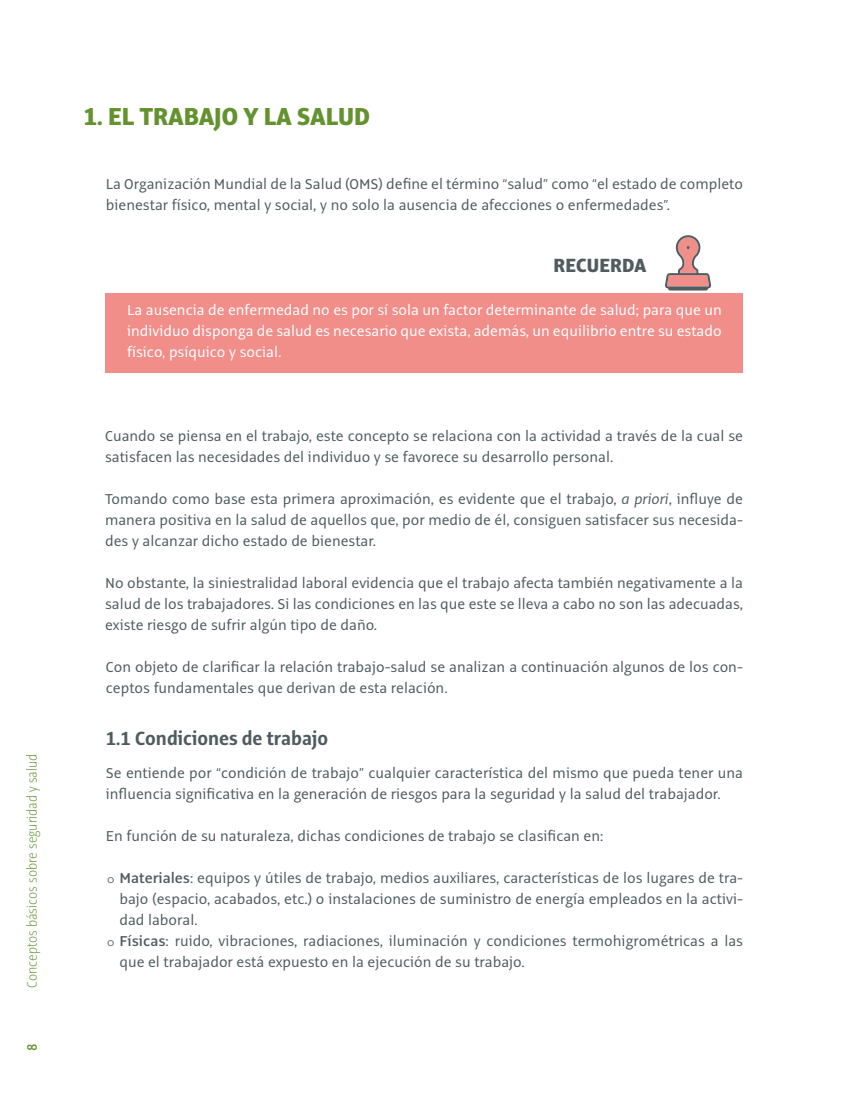
<style>
.page{position:relative;width:850px;height:1105px;background:#fff}
.page>*{position:absolute;margin:0;border:0;box-sizing:border-box;transform-origin:0 0}
.t1{font:800 27px "Alto Pro Con";color:#64922f}
.epigrafe_2_nivel__1{font:700 21px "Alto Pro Con";color:#505c5f}
.t2{font:800 21px "Alto Pro Con";color:#505c5f}
.texto{font:15.75px/21px "Alto Pro";color:#505c5f}
.recuerda_impar{font:15.75px/21px "Alto Pro";color:#fff;text-align:justify}
.t3{font:200 15px "Alto Pro Con";color:#64922f}
.t4{font:600 15px "Alto Pro Con";color:#64922f}
.s1{font-style:italic}
.s2{font-family:"Alto Pro Con";font-size:12px}
.s3{font-weight:600}
</style>
<div class="page">
<div style="left:105px;top:294px;width:638px;height:79px;background:#f18e8a"></div>
<svg style="left:665px;top:235px;width:46px;height:55px"></svg>
<p class="t3" style="left:23px;top:988px;width:236px;rotate:-90deg">Conceptos básicos sobre seguridad y salud</p>
<p class="t4" style="left:23px;top:1050px;width:9px;rotate:-90deg">8</p>
<p class="t1" style="left:84px;top:100px;width:288px">1. EL TRABAJO Y LA SALUD</p>
<p class="texto" style="left:106px;top:174px;width:638px">La Organización Mundial de la Salud (OMS) define el término “salud” como “el estado de completo bienestar físico, mental y social, y no solo la ausencia de afecciones o enfermedades”.</p>
<p class="t2" style="left:553px;top:252px;width:94px">RECUERDA</p>
<p class="recuerda_impar" style="left:127px;top:300px;width:596px">La ausencia de enfermedad no es por sí sola un factor determinante de salud; para que un individuo disponga de salud es necesario que exista, además, un equilibrio entre su estado físico, psíquico y social.</p>
<p class="texto" style="left:105px;top:426px;width:639px">Cuando se piensa en el trabajo, este concepto se relaciona con la actividad a través de la cual se satisfacen las necesidades del individuo y se favorece su desarrollo personal.</p>
<p class="texto" style="left:105px;top:489px;width:639px;text-align:justify">Tomando como base esta primera aproximación, es evidente que el trabajo, <span class="s1">a priori</span>, influye de manera positiva en la salud de aquellos que, por medio de él, consiguen satisfacer sus necesida&shy;des y alcanzar dicho estado de bienestar.</p>
<p class="texto" style="left:105px;top:573px;width:639px;text-align:justify">No obstante, la siniestralidad laboral evidencia que el trabajo afecta también negativamente a la salud de los trabajadores. Si las condiciones en las que este se lleva a cabo no son las adecuadas, existe riesgo de sufrir algún tipo de daño.</p>
<p class="texto" style="left:106px;top:657px;width:638px">Con objeto de clarificar la relación trabajo-salud se analizan a continuación algunos de los con&shy;ceptos fundamentales que derivan de esta relación.</p>
<p class="epigrafe_2_nivel__1" style="left:106px;top:727px;width:224px">1.1 Condiciones de trabajo</p>
<p class="texto" style="left:106px;top:762px;width:639px">Se entiende por “condición de trabajo” cualquier característica del mismo que pueda tener una influencia significativa en la generación de riesgos para la seguridad y la salud del trabajador.</p>
<p class="texto" style="left:106px;top:825px;width:499px">En función de su naturaleza, dichas condiciones de trabajo se clasifican en:</p>
<p class="texto" style="left:119px;top:867px;width:625px;text-align:justify;text-indent:-12px"><span class="s2">○</span> <span class="s3">Materiales</span>: equipos y útiles de trabajo, medios auxiliares, características de los lugares de tra&shy;bajo (espacio, acabados, etc.) o instalaciones de suministro de energía empleados en la activi&shy;dad laboral.</p>
<p class="texto" style="left:119px;top:930px;width:625px;text-indent:-12px"><span class="s2">○</span> <span class="s3">Físicas</span>: ruido, vibraciones, radiaciones, iluminación y condiciones termohigrométricas a las que el trabajador está expuesto en la ejecución de su trabajo.</p>
</div>
